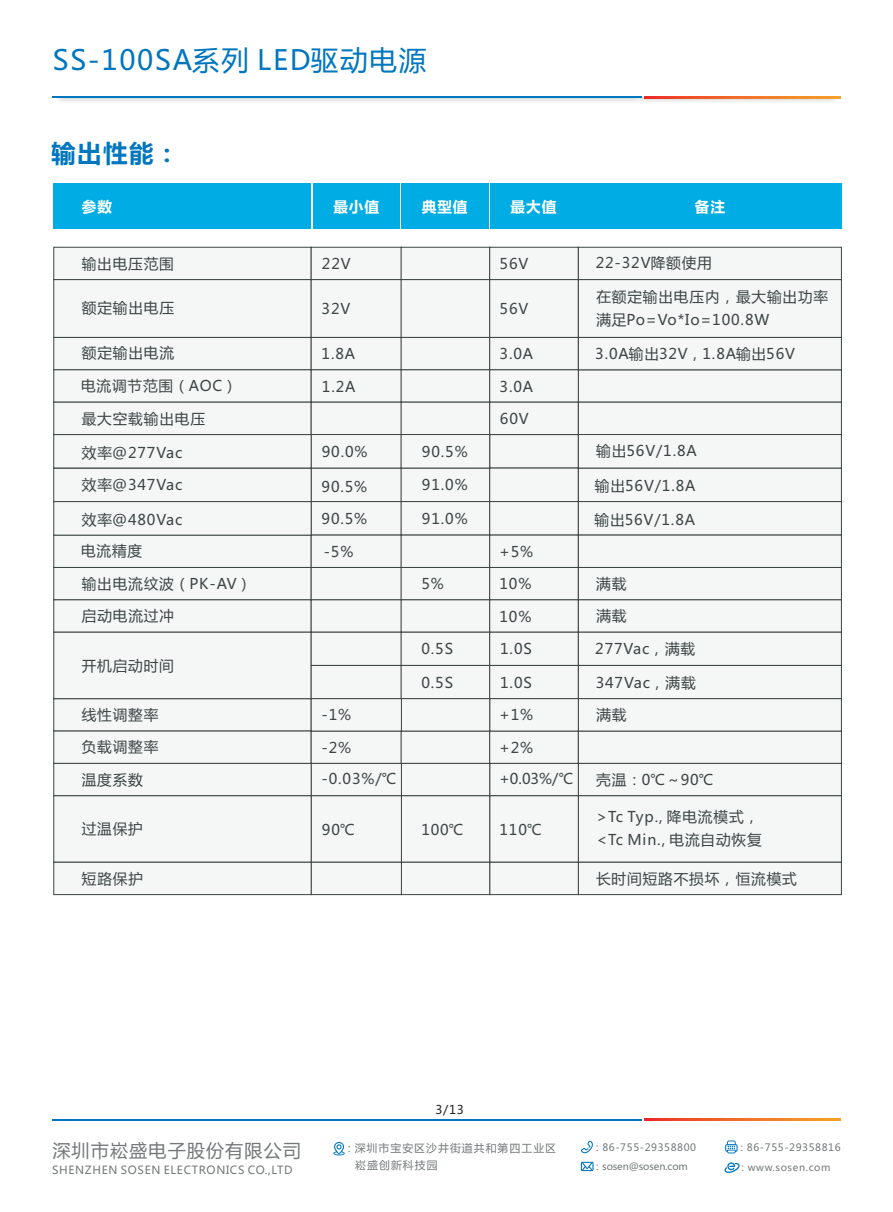
<style>
.page{position:relative;width:893px;height:1212px;background:#fff}
.page>*{position:absolute;margin:0;border:0;box-sizing:border-box;transform-origin:0 0}
.t1{font:27.6px "Microsoft Ya Hei";letter-spacing:.06em;color:#0076bf}
.t2{font:700 24.45px "Microsoft Ya Hei";color:#0076bf}
.t3{font:18.15px "Microsoft Ya Hei";letter-spacing:.06em;color:#747879}
.t4{font:14.7px/23.2px "Microsoft Ya Hei";letter-spacing:.06em;color:#3c4444}
.t5{font:700 14.7px "Microsoft Ya Hei";letter-spacing:.06em;color:#fff}
.t6{font:12px "Microsoft Ya Hei";color:#231f20}
.t7{font:11.1px "Microsoft Ya Hei";letter-spacing:.06em;color:#747879}
.t8{font:10.95px "Microsoft Ya Hei";letter-spacing:.095em;color:#747879}
.t9{font:10.05px "Microsoft Ya Hei";letter-spacing:.06em;color:#747879}
.t10{font:9.9px "Microsoft Ya Hei";letter-spacing:-.015em;color:#747879}
.t11{font:9.9px "Microsoft Ya Hei";letter-spacing:.06em;color:#747879}
</style>
<div class="page">
<div style="left:54px;top:184px;width:257px;height:45px;background:#00ace4"></div>
<div style="left:313px;top:184px;width:87px;height:45px;background:#00ace4"></div>
<div style="left:401px;top:184px;width:87px;height:45px;background:#00ace4"></div>
<div style="left:490px;top:184px;width:87px;height:45px;background:#00ace4"></div>
<div style="left:578px;top:184px;width:263px;height:45px;background:#00ace4"></div>
<img style="left:58px;top:98px;width:782px;height:4px">
<hr style="left:53px;top:97px;width:589px;height:1px;background:#0076bf">
<svg style="left:644px;top:97px;width:196px;height:1px"></svg>
<svg style="left:333px;top:1142px;width:12px;height:13px"></svg>
<svg style="left:581px;top:1140px;width:12px;height:13px"></svg>
<svg style="left:725px;top:1140px;width:13px;height:13px"></svg>
<svg style="left:724px;top:1162px;width:16px;height:11px"></svg>
<svg style="left:581px;top:1162px;width:12px;height:9px"></svg>
<hr style="left:53px;top:1119px;width:589px;height:1px;background:#0076bf">
<svg style="left:644px;top:1119px;width:196px;height:1px"></svg>
<div style="left:53px;top:246px;width:789px;height:649px;background:#f5f7f7"></div>
<h1 class="t1" style="left:53px;top:48px;width:375px">SS-100SA系列 LED驱动电源</h1>
<h2 class="t2" style="left:51px;top:142px;width:129px">输出性能：</h2>
<p class="t5" style="left:82px;top:200px;width:32px">参数</p>
<p class="t5" style="left:333px;top:200px;width:47px">最小值</p>
<p class="t5" style="left:422px;top:200px;width:47px">典型值</p>
<p class="t5" style="left:511px;top:200px;width:47px">最大值</p>
<p class="t5" style="left:695px;top:200px;width:32px">备注</p>
<p class="t4" style="left:82px;top:253px;width:94px">输出电压范围</p>
<p class="t4" style="left:82px;top:297px;width:94px">额定输出电压</p>
<p class="t4" style="left:82px;top:343px;width:94px">额定输出电流</p>
<p class="t4" style="left:81px;top:375px;width:157px">电流调节范围（AOC）</p>
<p class="t4" style="left:82px;top:408px;width:125px">最大空载输出电压</p>
<p class="t4" style="left:322px;top:253px;width:30px">22V</p>
<p class="t4" style="left:322px;top:298px;width:30px">32V</p>
<p class="t4" style="left:322px;top:343px;width:35px">1.8A</p>
<p class="t4" style="left:322px;top:376px;width:35px">1.2A</p>
<p class="t4" style="left:499px;top:253px;width:30px">56V</p>
<p class="t4" style="left:499px;top:298px;width:30px">56V</p>
<p class="t4" style="left:499px;top:343px;width:35px">3.0A</p>
<p class="t4" style="left:499px;top:376px;width:35px">3.0A</p>
<p class="t4" style="left:500px;top:408px;width:30px">60V</p>
<p class="t4" style="left:596px;top:252px;width:118px">22-32V降额使用</p>
<p class="t4" style="left:596px;top:286px;width:233px">在额定输出电压内，最大输出功率满足Po=Vo*Io=100.8W</p>
<p class="t4" style="left:595px;top:343px;width:201px">3.0A输出32V，1.8A输出56V</p>
<p class="t4" style="left:82px;top:442px;width:102px">效率@277Vac</p>
<p class="t4" style="left:82px;top:474px;width:102px">效率@347Vac</p>
<p class="t4" style="left:82px;top:509px;width:102px">效率@480Vac</p>
<p class="t4" style="left:596px;top:440px;width:102px">输出56V/1.8A</p>
<p class="t4" style="left:422px;top:441px;width:47px">90.5%</p>
<p class="t4" style="left:422px;top:475px;width:47px">91.0%</p>
<p class="t4" style="left:422px;top:508px;width:47px">91.0%</p>
<p class="t4" style="left:322px;top:441px;width:47px">90.0%</p>
<p class="t4" style="left:322px;top:472px;width:47px;line-height:32.2px">90.5%<br>90.5%</p>
<p class="t4" style="left:595px;top:475px;width:102px">输出56V/1.8A</p>
<p class="t4" style="left:594px;top:509px;width:102px">输出56V/1.8A</p>
<p class="t4" style="left:81px;top:536px;width:172px;line-height:32.1px">电流精度<br>输出电流纹波（PK-AV）</p>
<p class="t4" style="left:82px;top:605px;width:94px">启动电流过冲</p>
<p class="t4" style="left:324px;top:542px;width:31px">-5%</p>
<p class="t4" style="left:421px;top:573px;width:24px">5%</p>
<p class="t4" style="left:499px;top:541px;width:36px">+5%</p>
<p class="t4" style="left:499px;top:573px;width:33px">10%</p>
<p class="t4" style="left:499px;top:606px;width:33px">10%</p>
<p class="t4" style="left:596px;top:573px;width:32px">满载</p>
<p class="t4" style="left:596px;top:605px;width:32px">满载</p>
<p class="t4" style="left:82px;top:655px;width:94px">开机启动时间</p>
<p class="t4" style="left:421px;top:639px;width:33px">0.5S</p>
<p class="t4" style="left:421px;top:672px;width:33px">0.5S</p>
<p class="t4" style="left:500px;top:639px;width:33px">1.0S</p>
<p class="t4" style="left:500px;top:672px;width:33px">1.0S</p>
<p class="t4" style="left:595px;top:639px;width:101px">277Vac，满载</p>
<p class="t4" style="left:596px;top:672px;width:101px">347Vac，满载</p>
<p class="t4" style="left:82px;top:704px;width:78px">线性调整率</p>
<p class="t4" style="left:322px;top:705px;width:31px">-1%</p>
<p class="t4" style="left:499px;top:705px;width:36px">+1%</p>
<p class="t4" style="left:596px;top:704px;width:32px">满载</p>
<p class="t4" style="left:82px;top:737px;width:78px">负载调整率</p>
<p class="t4" style="left:82px;top:769px;width:63px">温度系数</p>
<p class="t4" style="left:82px;top:818px;width:63px">过温保护</p>
<p class="t4" style="left:82px;top:868px;width:63px">短路保护</p>
<p class="t4" style="left:322px;top:733px;width:76px;line-height:31.5px">-2% -0.03%/℃</p>
<p class="t4" style="left:322px;top:819px;width:34px">90℃</p>
<p class="t4" style="left:421px;top:819px;width:44px">100℃</p>
<p class="t4" style="left:499px;top:733px;width:76px;line-height:31.5px">+2% +0.03%/℃</p>
<p class="t4" style="left:499px;top:819px;width:44px">110℃</p>
<p class="t4" style="left:596px;top:769px;width:119px">壳温：0℃～90℃</p>
<p class="t4" style="left:596px;top:806px;width:167px">&gt;Tc Typ., 降电流模式，&lt;Tc Min., 电流自动恢复</p>
<p class="t4" style="left:596px;top:868px;width:202px">长时间短路不损坏，恒流模式</p>
<p class="t3" style="left:52px;top:1142px;width:250px">深圳市崧盛电子股份有限公司</p>
<p class="t7" style="left:52px;top:1164px;width:242px">SHENZHEN SOSEN ELECTRONICS CO.,LTD</p>
<p class="t6" style="left:435px;top:1104px;width:30px">3/13</p>
<p class="t9" style="left:737px;top:1142px;width:105px">：86-755-29358816</p>
<p class="t8" style="left:344px;top:1143px;width:214px">：深圳市宝安区沙井街道共和第四工业区</p>
<p class="t9" style="left:592px;top:1142px;width:105px">：86-755-29358800</p>
<p class="t8" style="left:355px;top:1160px;width:84px">崧盛创新科技园</p>
<p class="t10" style="left:592px;top:1162px;width:97px">：sosen@sosen.com</p>
<p class="t11" style="left:738px;top:1162px;width:94px">：www.sosen.com</p>
</div>
